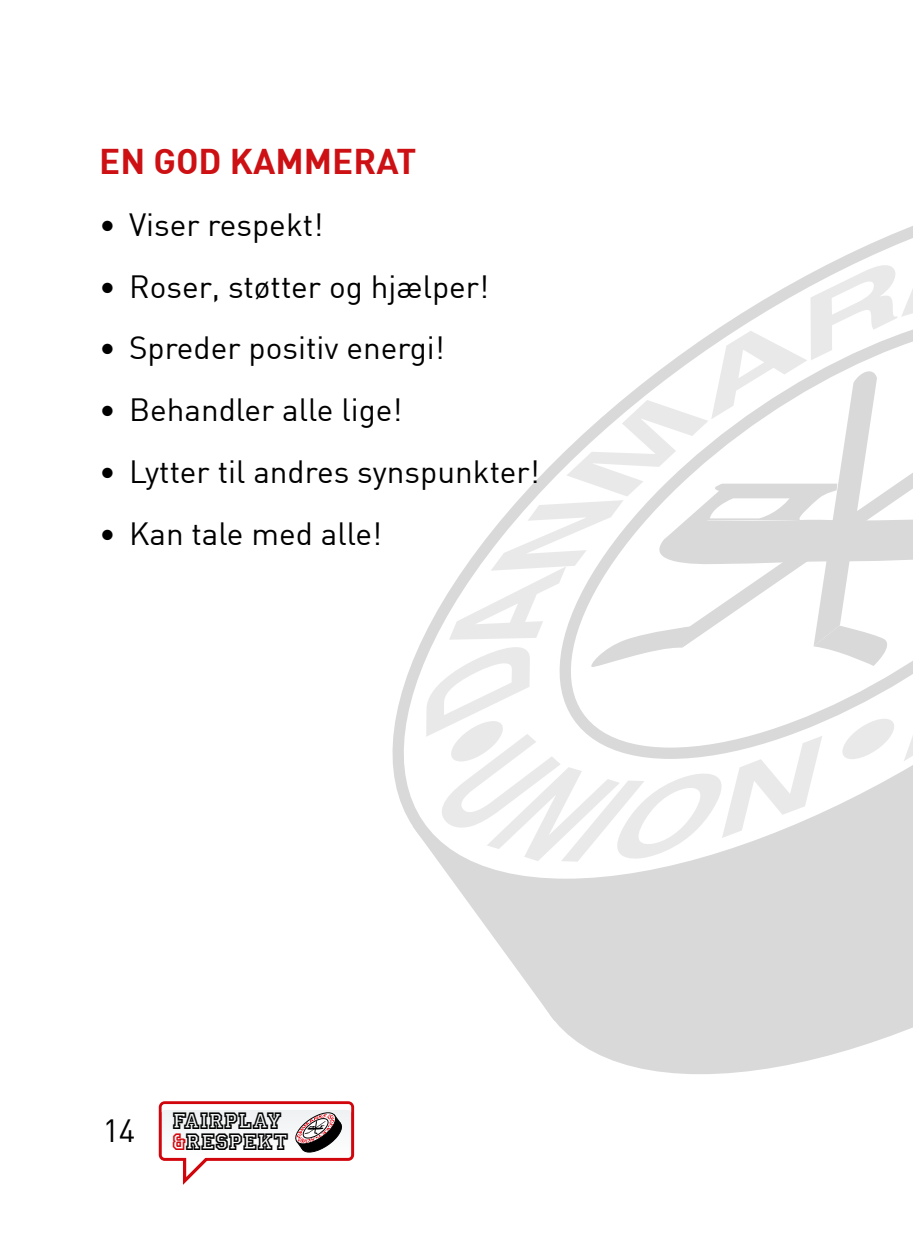
<style>
.page{position:relative;width:913px;height:1241px;background:#fff}
.page>*{position:absolute;margin:0;border:0;box-sizing:border-box;transform-origin:0 0}
.t1{font:700 35px "DIN";color:#cd1013}
.t2{font:31.5px "DIN";color:#000}
.t3{font:24.5px/20.7px "Princetown LET";letter-spacing:-.005em;color:#000;text-align:right}
.s1{font-family:"DIN";font-size:31.5px}
.s2{color:#d1050c}
</style>
<div class="page">
<svg style="left:159px;top:1101px;width:195px;height:59px"></svg>
<svg style="left:162px;top:1103px;width:189px;height:81px"></svg>
<svg style="left:559px;top:1026px;width:354px;height:48px"></svg>
<svg style="left:463px;top:895px;width:450px;height:131px;background:#ddd"></svg>
<svg style="left:392px;top:632px;width:521px;height:263px"></svg>
<svg style="left:426px;top:226px;width:487px;height:635px"></svg>
<p class="t1" style="left:99px;top:138px;width:319px">EN GOD KAMMERAT</p>
<p class="t2" style="left:99px;top:205px;width:226px">• Viser respekt!</p>
<p class="t2" style="left:99px;top:266px;width:391px">• Roser, støtter og hjælper!</p>
<p class="t2" style="left:99px;top:328px;width:347px">• Spreder positiv energi!</p>
<p class="t2" style="left:99px;top:390px;width:305px">• Behandler alle lige!</p>
<p class="t2" style="left:99px;top:452px;width:442px">• Lytter til andres synspunkter!</p>
<p class="t2" style="left:99px;top:514px;width:284px">• Kan tale med alle!</p>
<p class="t3" style="left:103px;top:1109px;width:187px"><span class="s1">14</span> FAIRPLAY <span class="s2">&amp;</span>RESPEKT</p>
</div>
